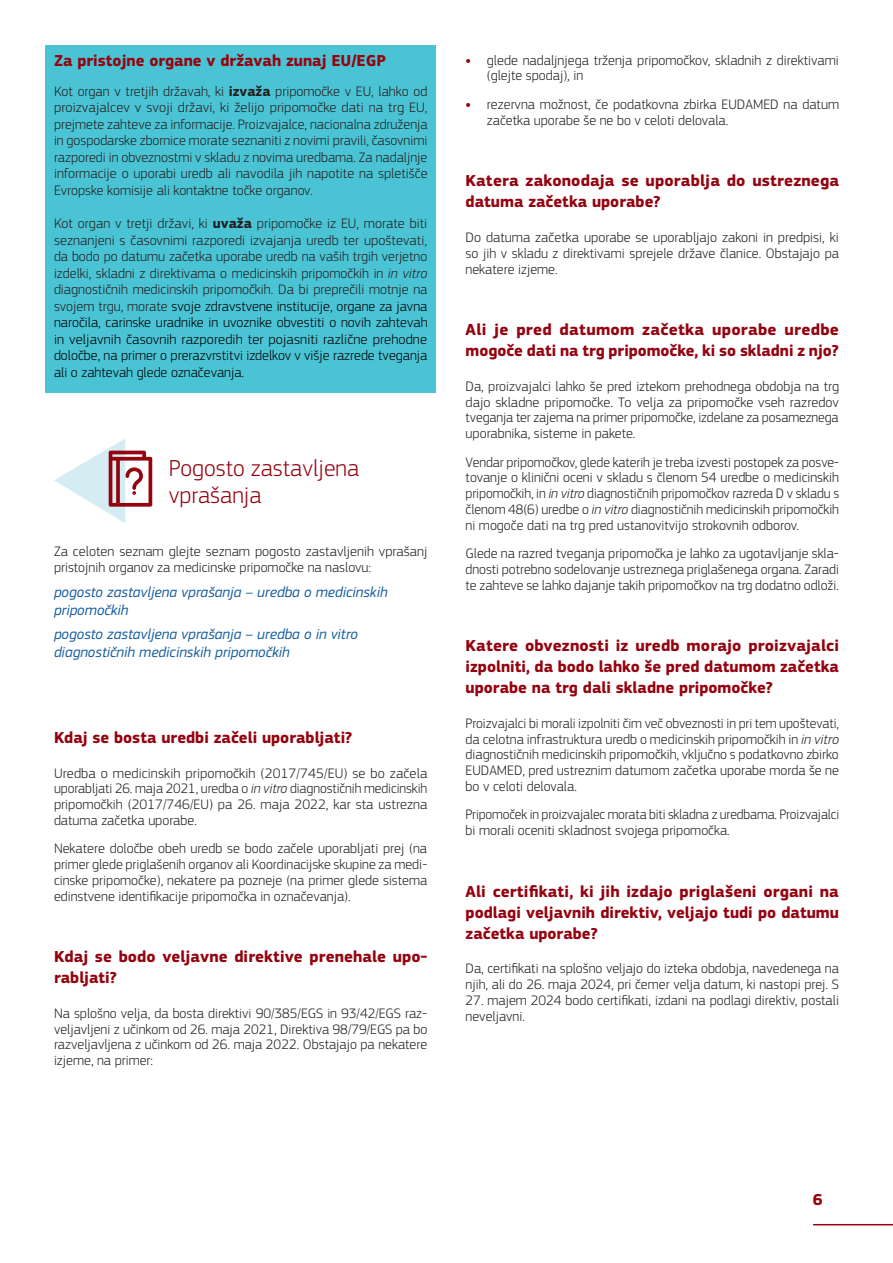
<style>
.page{position:relative;width:893px;height:1263px;background:#fff}
.page>*{position:absolute;margin:0;border:0;box-sizing:border-box;transform-origin:0 0}
.Intertitre_triangle{font:300 24px/26.4px "EC Square Sans Pro";color:#940410}
.Intertitre_Icone{font:700 16.5px/21px "EC Square Sans Pro";color:#940410}
.Titre_box_page_6{font:700 16.5px "EC Square Sans Pro";color:#940410}
.t1{font:italic 15px/18px "EC Square Sans Pro";color:#175d9e}
.Body{font:300 14.25px/15.8px "EC Square Sans Pro";color:#231f20;text-align:justify}
.Box_page_6{font:300 14.25px/16.5px "EC Square Sans Pro";color:#231f20;text-align:justify}
.s1{font-weight:700}
.s2{font-style:italic}
.s3{color:#000}
.s4{font-weight:700;color:#940410}
</style>
<div class="page">
<hr style="left:814px;top:1224px;width:79px;height:1px;background:#940410">
<div style="left:45px;top:45px;width:391px;height:34px;background:#4ac4d5"></div>
<div style="left:45px;top:76px;width:391px;height:135px;background:#4ac4d5"></div>
<div style="left:45px;top:209px;width:391px;height:184px;background:#4ac4d5"></div>
<svg style="left:54px;top:439px;width:98px;height:84px"></svg>
<p class="Titre_box_page_6" style="left:54px;top:51px;width:333px">Za pristojne organe v državah zunaj EU/EGP</p>
<p class="Box_page_6" style="left:54px;top:83px;width:375px">Kot organ v tretjih državah, ki <span class="s1">izvaža</span> pripomočke v EU, lahko od proizvajalcev v svoji državi, ki želijo pripomočke dati na trg EU, prejmete zahteve za informacije. Proizvajalce, nacionalna združenja in gospodarske zbornice morate seznaniti z novimi pravili, časovnimi razporedi in obveznostmi v skladu z novima uredbama. Za nadaljnje informacije o uporabi uredb ali navodila jih napotite na spletišče Evropske komisije ali kontaktne točke organov.</p>
<p class="Box_page_6" style="left:54px;top:215px;width:375px">Kot organ v tretji državi, ki <span class="s1">uvaža</span> pripomočke iz EU, morate biti seznanjeni s časovnimi razporedi izvajanja uredb ter upoštevati, da bodo po datumu začetka uporabe uredb na vaših trgih verjetno izdelki, skladni z direktivama o medicinskih pripomočkih in <span class="s2">in vitro </span>diagnostičnih medicinskih pripomočkih. Da bi preprečili motnje na svojem trgu, morate <span class="s3">svoje zdravstvene institucije, organe za javna naročila, carinske uradnike in uvoznike obvestiti o novih zahtevah in veljavnih časovnih razporedih ter pojasniti različne prehodne določbe, na primer o prerazvrstitvi izdelkov v višje razrede tveganja ali o zahtevah glede označevanja.</span></p>
<p class="Intertitre_triangle" style="left:169px;top:455px;width:192px">Pogosto zastavljena vprašanja</p>
<p class="Body" style="left:54px;top:544px;width:375px">Za celoten seznam glejte seznam pogosto zastavljenih vprašanj pristojnih organov za medicinske pripomočke na naslovu:</p>
<p class="t1" style="left:54px;top:583px;width:335px">pogosto zastavljena vprašanja – uredba o medicinskih pripomočkih</p>
<p class="t1" style="left:54px;top:625px;width:306px">pogosto zastavljena vprašanja – uredba o in vitro diagnostičnih medicinskih pripomočkih</p>
<p class="Intertitre_Icone" style="left:54px;top:727px;width:300px">Kdaj se bosta uredbi začeli uporabljati?</p>
<p class="Body" style="left:54px;top:765px;width:375px">Uredba o medicinskih pripomočkih (2017/745/EU) se bo začela uporabljati 26. maja 2021, uredba o <span class="s2">in vitro</span> diagnostičnih medicinskih pripomočkih (2017/746/EU) pa 26. maja 2022, kar sta ustrezna datuma začetka uporabe.</p>
<p class="Body" style="left:54px;top:841px;width:375px">Nekatere določbe obeh uredb se bodo začele uporabljati prej (na primer glede priglašenih organov ali Koordinacijske skupine za medi&shy;cinske pripomočke), nekatere pa pozneje (na primer glede sistema edinstvene identifikacije pripomočka in označevanja).</p>
<p class="Intertitre_Icone" style="left:54px;top:947px;width:375px">Kdaj se bodo veljavne direktive prenehale upo&shy;rabljati?</p>
<p class="Body" style="left:54px;top:1005px;width:375px">Na splošno velja, da bosta direktivi 90/385/EGS in 93/42/EGS raz&shy;veljavljeni z učinkom od 26. maja 2021, Direktiva 98/79/EGS pa bo razveljavljena z učinkom od 26. maja 2022. Obstajajo pa nekatere izjeme, na primer:</p>
<p class="Box_page_6" style="left:487px;top:52px;width:354px;line-height:15.8px;text-indent:-21px"><span class="s4">•</span> glede nadaljnjega trženja pripomočkov, skladnih z direktivami (glejte spodaj), in</p>
<p class="Box_page_6" style="left:487px;top:96px;width:354px;line-height:15.8px;text-indent:-21px"><span class="s4">•</span> rezervna možnost, če podatkovna zbirka EUDAMED na datum začetka uporabe še ne bo v celoti delovala.</p>
<p class="Intertitre_Icone" style="left:466px;top:171px;width:375px">Katera zakonodaja se uporablja do ustreznega datuma začetka uporabe?</p>
<p class="Body" style="left:466px;top:229px;width:375px">Do datuma začetka uporabe se uporabljajo zakoni in predpisi, ki so jih v skladu z direktivami sprejele države članice. Obstajajo pa nekatere izjeme.</p>
<p class="Intertitre_Icone" style="left:466px;top:319px;width:375px">Ali je pred datumom začetka uporabe uredbe mogoče dati na trg pripomočke, ki so skladni z njo?</p>
<p class="Body" style="left:466px;top:378px;width:375px">Da, proizvajalci lahko še pred iztekom prehodnega obdobja na trg dajo skladne pripomočke. To velja za pripomočke vseh razredov tveganja ter zajema na primer pripomočke, izdelane za posameznega uporabnika, sisteme in pakete.</p>
<p class="Body" style="left:466px;top:454px;width:375px">Vendar pripomočkov, glede katerih je treba izvesti postopek za posve&shy;tovanje o klinični oceni v skladu s členom 54 uredbe o medicinskih pripomočkih, in <span class="s2">in vitro</span> diagnostičnih pripomočkov razreda D v skladu s členom 48(6) uredbe o <span class="s2">in vitro</span> diagnostičnih medicinskih pripomočkih ni mogoče dati na trg pred ustanovitvijo strokovnih odborov.</p>
<p class="Body" style="left:466px;top:545px;width:375px">Glede na razred tveganja pripomočka je lahko za ugotavljanje skla&shy;dnosti potrebno sodelovanje ustreznega priglašenega organa. Zaradi te zahteve se lahko dajanje takih pripomočkov na trg dodatno odloži.</p>
<p class="Intertitre_Icone" style="left:466px;top:636px;width:375px;text-align:justify">Katere obveznosti iz uredb morajo proizvajalci izpolniti, da bodo lahko še pred datumom začetka uporabe na trg dali skladne pripomočke?</p>
<p class="Body" style="left:466px;top:715px;width:375px">Proizvajalci bi morali izpolniti čim več obveznosti in pri tem upoštevati, da celotna infrastruktura uredb o medicinskih pripomočkih in <span class="s2">in vitro </span>diagnostičnih medicinskih pripomočkih, vključno s podatkovno zbirko EUDAMED, pred ustreznim datumom začetka uporabe morda še ne bo v celoti delovala.</p>
<p class="Body" style="left:466px;top:807px;width:375px">Pripomoček in proizvajalec morata biti skladna z uredbama. Proizvajalci bi morali oceniti skladnost svojega pripomočka.</p>
<p class="Intertitre_Icone" style="left:466px;top:881px;width:375px;text-align:justify">Ali certifikati, ki jih izdajo priglašeni organi na podlagi veljavnih direktiv, veljajo tudi po datumu začetka uporabe?</p>
<p class="Body" style="left:466px;top:961px;width:375px">Da, certifikati na splošno veljajo do izteka obdobja, navedenega na njih, ali do 26. maja 2024, pri čemer velja datum, ki nastopi prej. S</p>
<p class="Body" style="left:466px;top:992px;width:375px">27. majem 2024 bodo certifikati, izdani na podlagi direktiv, postali neveljavni.</p>
<p class="Intertitre_Icone" style="left:813px;top:1189px;width:11px">6</p>
</div>
